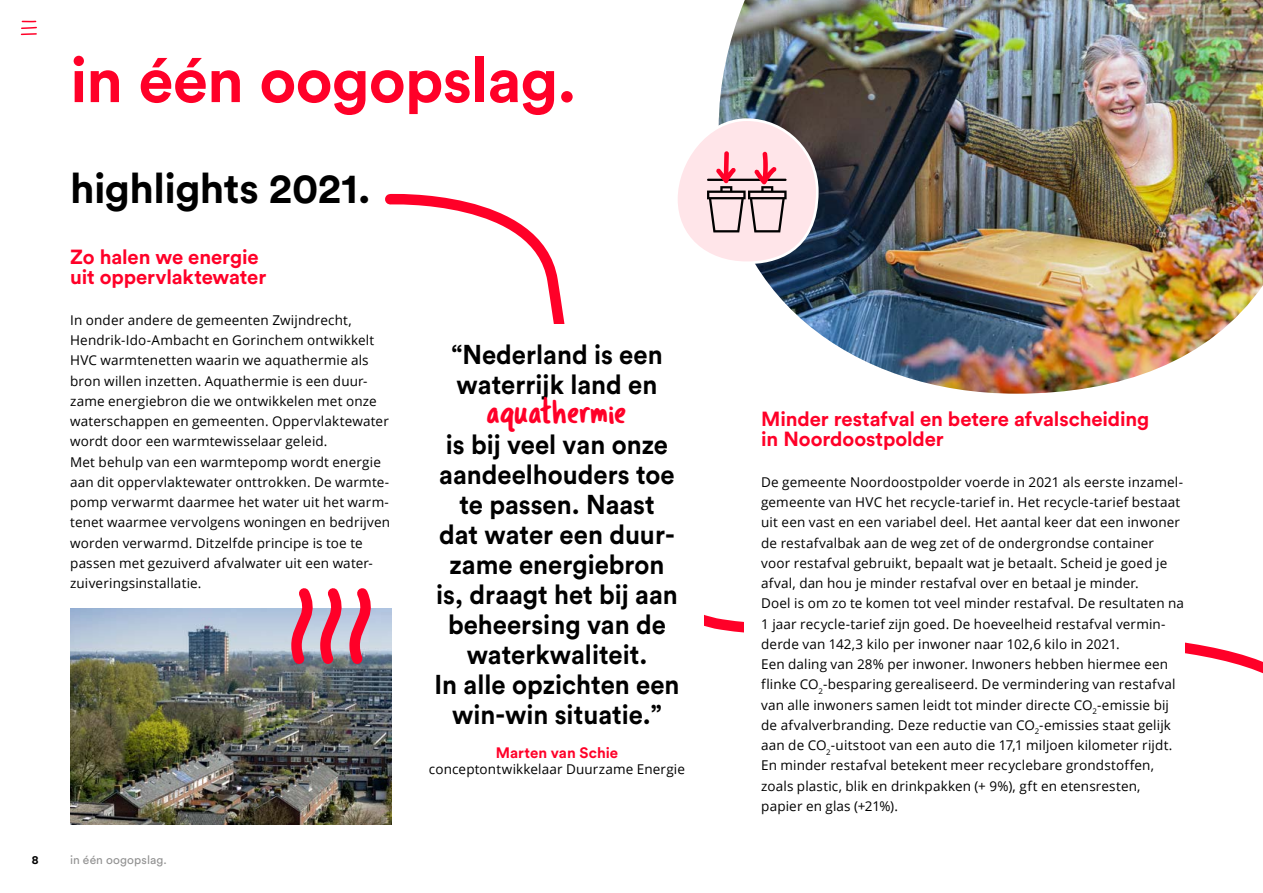
<style>
.page{position:relative;width:1263px;height:893px;background:#fff}
.page>*{position:absolute;margin:0;border:0;box-sizing:border-box;transform-origin:0 0}
.t1{font:700 63px "Circular Std";letter-spacing:-.01em;color:#ff0028}
.t2{font:700 42px "Circular Std";letter-spacing:-.015em;color:#000}
.t3{font:34.5px "Tragic Marker";color:#ff0028;scale:.95 1}
.t4{font:700 27px/30px "Circular Std";color:#000;scale:.95 1}
.t5{font:700 20.25px/20.2px "Circular Std";letter-spacing:-.005em;color:#ff0028}
.t6{font:700 15px "Circular Std";color:#ff0028}
.t7{font:13.5px/20.2px "Open Sans";letter-spacing:.01em;color:#000}
.t8{font:12px "Circular Std";letter-spacing:.01em;color:#919191}
.t9{font:700 12px "Circular Std";color:#000}
</style>
<div class="page">
<svg style="left:385px;top:193px;width:878px;height:481px"></svg>
<div style="left:410px;top:325px;width:294px;height:498px;background:#fff"></div>
<div style="left:744px;top:386px;width:440px;height:438px;background:#fff"></div>
<img style="left:719px;top:0;width:544px;height:394px">
<svg style="left:674px;top:117px;width:146px;height:148px"></svg>
<img style="left:70px;top:608px;width:322px;height:216px">
<svg style="left:286px;top:588px;width:94px;height:84px"></svg>
<svg style="left:20px;top:20px;width:17px;height:16px"></svg>
<h1 class="t1" style="left:70px;top:39px;width:508px">in één oogopslag.</h1>
<h2 class="t2" style="left:70px;top:161px;width:302px">highlights 2021.</h2>
<h3 class="t5" style="left:70px;top:246px;width:198px">Zo halen we energie uit oppervlaktewater</h3>
<p class="t7" style="left:70px;top:309px;width:321px">In onder andere de gemeenten Zwijndrecht, Hendrik-Ido-Ambacht en Gorinchem ontwikkelt HVC warmtenetten waarin we aquathermie als bron willen inzetten. Aquathermie is een duur&shy;zame energiebron die we ontwikkelen met onze waterschappen en gemeenten. Oppervlaktewater wordt door een warmtewisselaar geleid.<br>Met behulp van een warmtepomp wordt energie aan dit oppervlaktewater onttrokken. De warmte&shy;pomp verwarmt daarmee het water uit het warm&shy;tenet waarmee vervolgens woningen en bedrijven worden verwarmd. Ditzelfde principe is toe te passen met gezuiverd afvalwater uit een water&shy;zuiveringsinstallatie.</p>
<p class="t9" style="left:32px;top:851px;width:8px">8</p>
<p class="t8" style="left:70px;top:852px;width:98px">in één oogopslag.</p>
<h3 class="t4" style="left:451px;top:339px;width:224px">“Nederland is een waterrijk land en</h3>
<h3 class="t3" style="left:487px;top:390px;width:149px">aquathermie</h3>
<h3 class="t4" style="left:434px;top:429px;width:259px;text-align:center">is bij veel van onze aandeelhouders toe te passen. Naast<br>dat water een duur&shy;zame energiebron is, draagt het bij aan beheersing van de waterkwaliteit.<br>In alle opzichten een win-win situatie.”</h3>
<p class="t6" style="left:496px;top:743px;width:124px">Marten van Schie</p>
<p class="t7" style="left:429px;top:759px;width:258px">conceptontwikkelaar Duurzame Energie</p>
<h3 class="t5" style="left:761px;top:408px;width:390px">Minder restafval en betere afvalscheiding in Noordoostpolder</h3>
<p class="t7" style="left:761px;top:471px;width:424px">De gemeente Noordoostpolder voerde in 2021 als eerste inzamel&shy;gemeente van HVC het recycle-tarief in. Het recycle-tarief bestaat uit een vast en een variabel deel. Het aantal keer dat een inwoner de restafvalbak aan de weg zet of de ondergrondse container voor restafval gebruikt, bepaalt wat je betaalt. Scheid je goed je afval, dan hou je minder restafval over en betaal je minder.<br>Doel is om zo te komen tot veel minder restafval. De resultaten na 1 jaar recycle-tarief zijn goed. De hoeveelheid restafval vermin&shy;derde van 142,3 kilo per inwoner naar 102,6 kilo in 2021.<br>Een daling van 28% per inwoner. Inwoners hebben hiermee een flinke CO<sub>2</sub>-besparing gerealiseerd. De vermindering van restafval van alle inwoners samen leidt tot minder directe CO<sub>2</sub>-emissie bij de afvalverbranding. Deze reductie van CO<sub>2</sub>-emissies staat gelijk aan de CO<sub>2</sub>-uitstoot van een auto die 17,1 miljoen kilometer rijdt.<br>En minder restafval betekent meer recyclebare grondstoffen, zoals plastic, blik en drinkpakken (+ 9%), gft en etensresten, papier en glas (+21%).</p>
</div>
